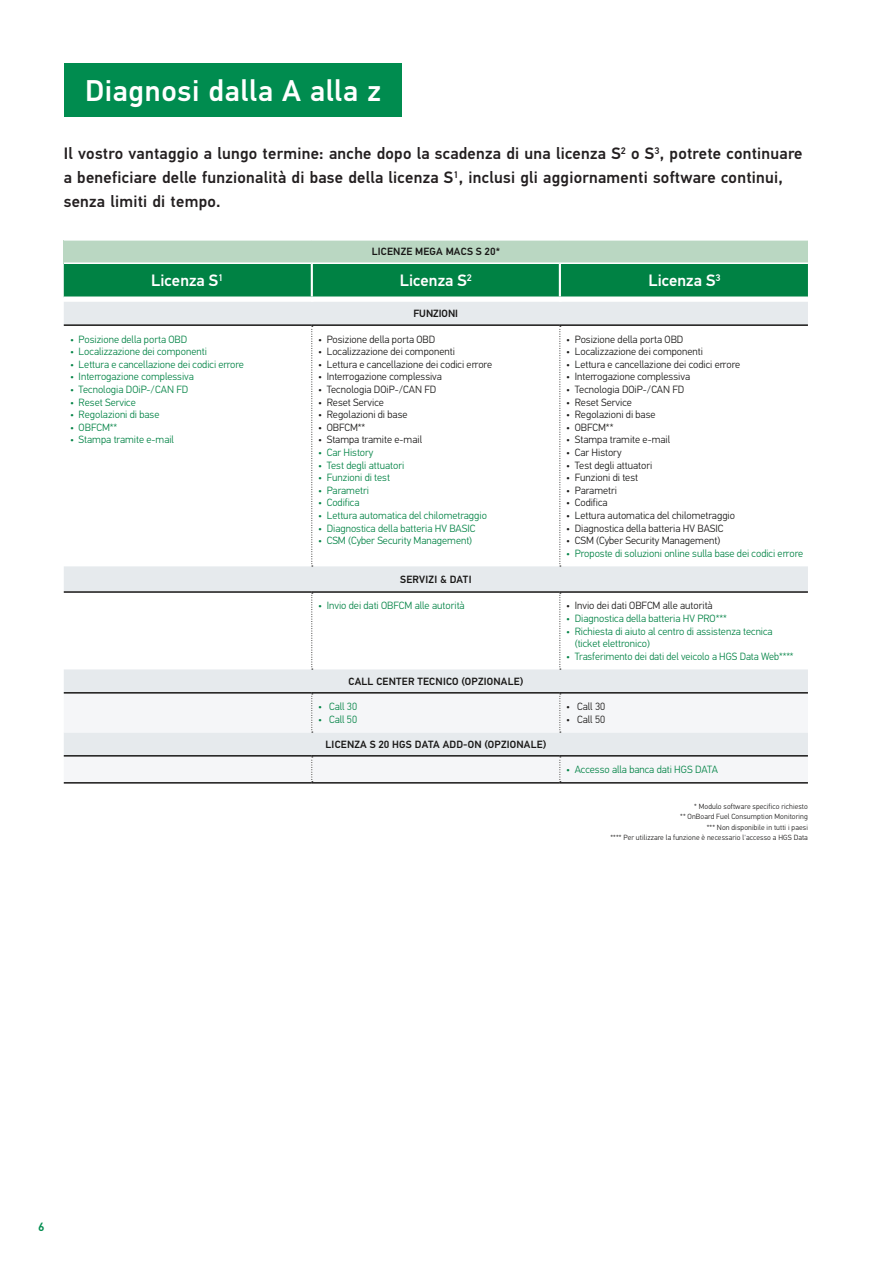
<style>
.page{position:relative;width:893px;height:1263px;background:#fff}
.page>*{position:absolute;margin:0;border:0;box-sizing:border-box;transform-origin:0 0}
.BROA4_Headline_22pt_Schattierung_grün{font:500 30px "Hella DIN Universal";letter-spacing:.02em;color:#fff}
.BROA4_Intro_11pt_schwarz{font:500 16.5px/24px "Hella DIN Universal";letter-spacing:.015em;color:#231f20}
.t1{font:500 16.5px "Hella DIN Universal";color:#fff}
.BROA4_Pagina_8_11{font:500 12px "Hella DIN Universal";color:#008c4f}
.t2{font:300 10.5px/12.6px "Hella DIN Universal";color:#008244}
.t3{font:300 10.5px "Hella DIN Universal";color:#181716}
.t4{font:500 10.5px "Hella DIN Universal";letter-spacing:.02em;color:#181716}
.t5{font:500 10.5px "Hella DIN Universal";color:#181716}
.t6{font:300 7.5px/10.5px "Hella DIN Universal";letter-spacing:.015em;color:#181716;text-align:right}
</style>
<div class="page">
<div style="left:64px;top:64px;width:337px;height:53px;background:#008c4f"></div>
<div style="left:64px;top:240px;width:744px;height:23px;background:#bad7c2"></div>
<svg style="left:64px;top:302px;width:744px;height:390px"></svg>
<svg style="left:64px;top:694px;width:744px;height:88px;fill:#f5f6f8"></svg>
<hr style="left:64px;top:591px;width:248px;height:2px;background:#181716">
<hr style="left:312px;top:591px;width:248px;height:2px;background:#181716">
<hr style="left:560px;top:591px;width:248px;height:2px;background:#181716">
<div style="left:64px;top:264px;width:744px;height:32px;background:#008244"></div>
<hr style="left:311px;top:264px;width:2px;height:32px;background:#fff">
<hr style="left:64px;top:239px;width:248px;height:2px;background:#fff">
<hr style="left:312px;top:239px;width:248px;height:2px;background:#fff">
<hr style="left:560px;top:239px;width:248px;height:2px;background:#fff">
<hr style="left:64px;top:262px;width:248px;height:2px;background:#fff">
<hr style="left:312px;top:262px;width:248px;height:2px;background:#fff">
<hr style="left:560px;top:262px;width:248px;height:2px;background:#fff">
<hr style="left:64px;top:324px;width:248px;height:2px;background:#181716">
<hr style="left:312px;top:324px;width:248px;height:2px;background:#181716">
<hr style="left:560px;top:324px;width:248px;height:2px;background:#181716">
<hr style="left:64px;top:692px;width:248px;height:2px;background:#181716">
<hr style="left:312px;top:692px;width:248px;height:2px;background:#181716">
<hr style="left:560px;top:692px;width:248px;height:2px;background:#181716">
<hr style="left:64px;top:755px;width:248px;height:1px;background:#181716">
<hr style="left:312px;top:755px;width:248px;height:1px;background:#181716">
<hr style="left:560px;top:755px;width:248px;height:1px;background:#181716">
<svg style="left:311px;top:326px;width:2px;height:241px"></svg>
<svg style="left:559px;top:326px;width:2px;height:241px"></svg>
<svg style="left:311px;top:593px;width:2px;height:77px"></svg>
<svg style="left:559px;top:593px;width:2px;height:77px"></svg>
<svg style="left:311px;top:694px;width:2px;height:39px"></svg>
<svg style="left:559px;top:694px;width:2px;height:39px"></svg>
<svg style="left:311px;top:756px;width:2px;height:26px"></svg>
<svg style="left:559px;top:756px;width:2px;height:26px"></svg>
<hr style="left:64px;top:782px;width:248px;height:2px;background:#181716">
<hr style="left:312px;top:782px;width:248px;height:2px;background:#181716">
<hr style="left:560px;top:782px;width:248px;height:2px;background:#181716">
<p class="BROA4_Headline_22pt_Schattierung_grün" style="left:85px;top:72px;width:297px">Diagnosi dalla A alla z</p>
<p class="BROA4_Intro_11pt_schwarz" style="left:64px;top:143px;width:740px">Il vostro vantaggio a lungo termine: anche dopo la scadenza di una licenza S<sup>2</sup> o S<sup>3</sup>, potrete continuare a beneficiare delle funzionalità di base della licenza S<sup>1</sup>, inclusi gli aggiornamenti software continui, senza limiti di tempo.</p>
<p class="t4" style="left:372px;top:245px;width:130px">LICENZE MEGA MACS S 20*</p>
<p class="t1" style="left:151px;top:270px;width:74px">Licenza S<sup>1</sup></p>
<p class="t1" style="left:400px;top:270px;width:74px">Licenza S<sup>2</sup></p>
<p class="t1" style="left:648px;top:270px;width:74px">Licenza S<sup>3</sup></p>
<p class="t5" style="left:414px;top:307px;width:46px">FUNZIONI</p>
<p class="t2" style="left:70px;top:333px;width:119px">• Posizione della porta OBD</p>
<p class="t2" style="left:70px;top:346px;width:138px">• Localizzazione dei componenti</p>
<p class="t2" style="left:70px;top:359px;width:175px">• Lettura e cancellazione dei codici errore</p>
<p class="t2" style="left:70px;top:371px;width:125px">• Interrogazione complessiva</p>
<p class="t2" style="left:70px;top:384px;width:120px">• Tecnologia DOiP-/CAN FD</p>
<p class="t2" style="left:70px;top:396px;width:67px">• Reset Service</p>
<p class="t2" style="left:70px;top:409px;width:91px">• Regolazioni di base</p>
<p class="t2" style="left:70px;top:422px;width:49px">• OBFCM**</p>
<p class="t2" style="left:70px;top:434px;width:105px">• Stampa tramite e-mail</p>
<p class="t3" style="left:318px;top:333px;width:119px">• Posizione della porta OBD</p>
<p class="t3" style="left:318px;top:345px;width:138px">• Localizzazione dei componenti</p>
<p class="t3" style="left:318px;top:358px;width:175px">• Lettura e cancellazione dei codici errore</p>
<p class="t3" style="left:318px;top:370px;width:125px">• Interrogazione complessiva</p>
<p class="t3" style="left:318px;top:383px;width:120px">• Tecnologia DOiP-/CAN FD</p>
<p class="t3" style="left:318px;top:396px;width:67px">• Reset Service</p>
<p class="t3" style="left:318px;top:408px;width:91px">• Regolazioni di base</p>
<p class="t3" style="left:318px;top:421px;width:49px">• OBFCM**</p>
<p class="t3" style="left:318px;top:433px;width:105px">• Stampa tramite e-mail</p>
<p class="t2" style="left:318px;top:447px;width:57px">• Car History</p>
<p class="t2" style="left:318px;top:459px;width:88px">• Test degli attuatori</p>
<p class="t2" style="left:318px;top:472px;width:73px">• Funzioni di test</p>
<p class="t2" style="left:318px;top:485px;width:52px">• Parametri</p>
<p class="t2" style="left:318px;top:497px;width:43px">• Codifica</p>
<p class="t2" style="left:318px;top:510px;width:170px">• Lettura automatica del chilometraggio</p>
<p class="t2" style="left:318px;top:522px;width:159px">• Diagnostica della batteria HV BASIC</p>
<p class="t2" style="left:318px;top:535px;width:155px">• CSM (Cyber Security Management)</p>
<p class="t3" style="left:566px;top:333px;width:119px">• Posizione della porta OBD</p>
<p class="t3" style="left:566px;top:345px;width:138px">• Localizzazione dei componenti</p>
<p class="t3" style="left:566px;top:358px;width:175px">• Lettura e cancellazione dei codici errore</p>
<p class="t3" style="left:566px;top:370px;width:125px">• Interrogazione complessiva</p>
<p class="t3" style="left:566px;top:383px;width:120px">• Tecnologia DOiP-/CAN FD</p>
<p class="t3" style="left:566px;top:396px;width:67px">• Reset Service</p>
<p class="t3" style="left:566px;top:408px;width:91px">• Regolazioni di base</p>
<p class="t3" style="left:566px;top:421px;width:49px">• OBFCM**</p>
<p class="t3" style="left:566px;top:433px;width:105px">• Stampa tramite e-mail</p>
<p class="t3" style="left:566px;top:446px;width:57px">• Car History</p>
<p class="t3" style="left:566px;top:459px;width:88px">• Test degli attuatori</p>
<p class="t3" style="left:566px;top:471px;width:73px">• Funzioni di test</p>
<p class="t3" style="left:566px;top:484px;width:52px">• Parametri</p>
<p class="t3" style="left:566px;top:496px;width:43px">• Codifica</p>
<p class="t3" style="left:566px;top:509px;width:170px">• Lettura automatica del chilometraggio</p>
<p class="t3" style="left:566px;top:522px;width:159px">• Diagnostica della batteria HV BASIC</p>
<p class="t3" style="left:566px;top:534px;width:155px">• CSM (Cyber Security Management)</p>
<p class="t2" style="left:566px;top:548px;width:238px">• Proposte di soluzioni online sulla base dei codici errore</p>
<p class="t4" style="left:400px;top:572px;width:73px">SERVIZI &amp; DATI</p>
<p class="t2" style="left:318px;top:600px;width:148px">• Invio dei dati OBFCM alle autorità</p>
<p class="t3" style="left:566px;top:600px;width:148px">• Invio dei dati OBFCM alle autorità</p>
<p class="t2" style="left:566px;top:613px;width:162px">• Diagnostica della batteria HV PRO***</p>
<p class="t2" style="left:575px;top:625px;width:199px;text-indent:-9px">• Richiesta di aiuto al centro di assistenza tecnica (ticket elettronico)</p>
<p class="t2" style="left:566px;top:651px;width:229px">• Trasferimento dei dati del veicolo a HGS Data Web****</p>
<p class="t4" style="left:348px;top:674px;width:176px">CALL CENTER TECNICO (OPZIONALE)</p>
<p class="t2" style="left:318px;top:701px;width:40px">• Call 30</p>
<p class="t2" style="left:318px;top:714px;width:40px">• Call 50</p>
<p class="t3" style="left:566px;top:700px;width:40px">• Call 30</p>
<p class="t3" style="left:566px;top:713px;width:40px">• Call 50</p>
<p class="t4" style="left:325px;top:737px;width:222px">LICENZA S 20 HGS DATA ADD-ON (OPZIONALE)</p>
<p class="t2" style="left:566px;top:764px;width:153px">• Accesso alla banca dati HGS DATA</p>
<p class="t6" style="left:611px;top:801px;width:199px">* Modulo software specifico richiesto<br>** OnBoard Fuel Consumption Monitoring<br>*** Non disponibile in tutti i paesi<br>**** Per utilizzare la funzione è necessario l'accesso a HGS Data</p>
<p class="BROA4_Pagina_8_11" style="left:38px;top:1219px;width:8px">6</p>
</div>
